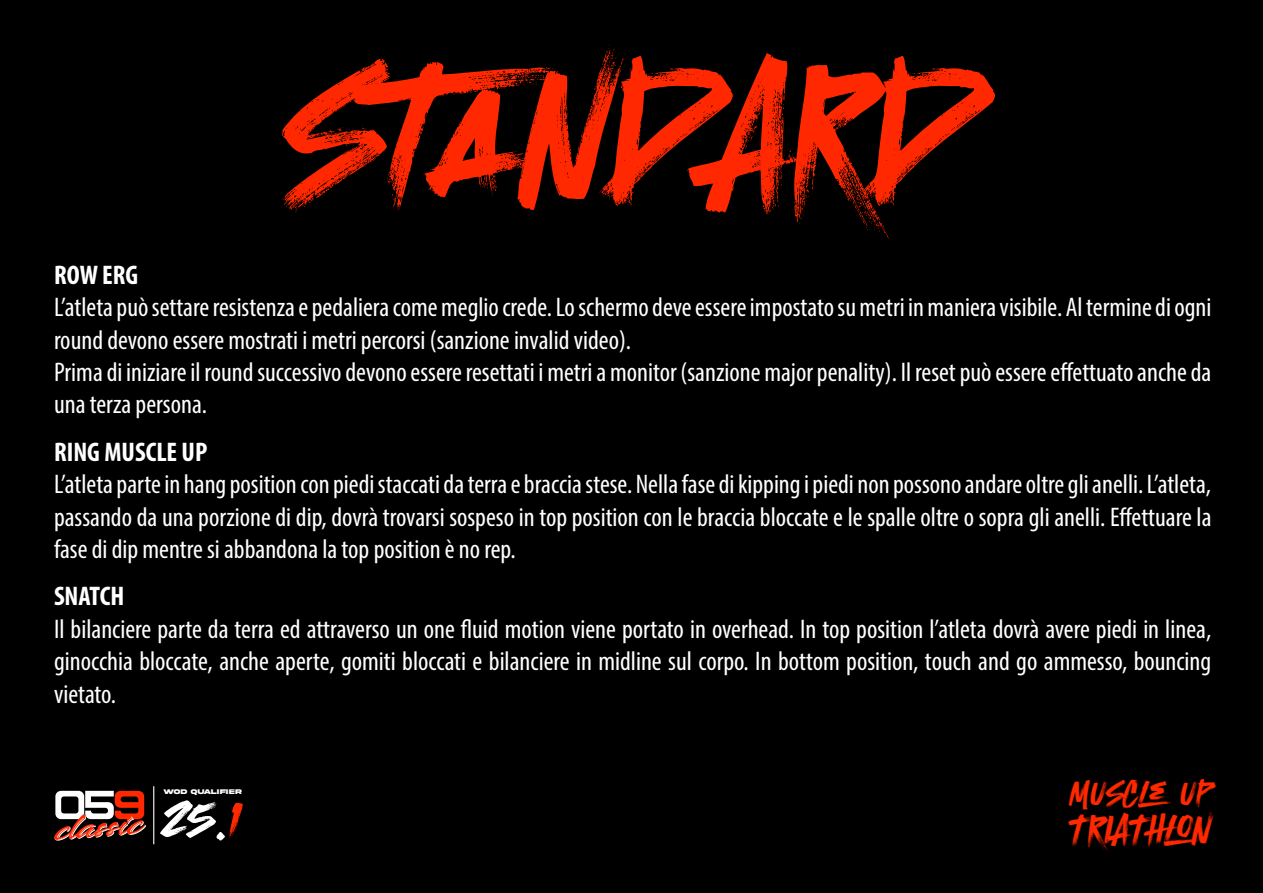
<style>
.page{position:relative;width:1263px;height:893px;background:#000}
.page>*{position:absolute;margin:0;border:0;box-sizing:border-box;transform-origin:0 0}
.t1{font:174.15px "Atomic Marker";color:#ff2800}
.t2{font:51.3px "Atomic Marker";color:#fff}
.t3{font:37.05px "Atomic Marker";color:#ff2800}
.t4{font:31.95px "Atomic Marker";color:#ff2800}
.t5{font:condensed 27px/32.4px "Myriad Pro";color:#fff;text-align:justify}
.t6{font:700 condensed 27px "Myriad Pro";color:#fff}
.t7{font:700 7.2px "Akira Expanded Super";letter-spacing:.055em;color:#fff}
.s1{color:#ff2800}
</style>
<div class="page">
<svg style="left:54px;top:791px;width:92px;height:50px"></svg>
<hr style="left:153px;top:786px;width:1px;height:58px;background:#fff">
<h1 class="t1" style="left:283px;top:35px;width:699px">STANDARD</h1>
<p class="t6" style="left:54px;top:258px;width:86px">ROW ERG</p>
<p class="t5" style="left:54px;top:291px;width:1159px;text-align:left">L’atleta può settare resistenza e pedaliera come meglio crede. Lo schermo deve essere impostato su metri in maniera visibile. Al termine di ogni round devono essere mostrati i metri percorsi (sanzione invalid video).<br>Prima di iniziare il round successivo devono essere resettati i metri a monitor (sanzione major penality). Il reset può essere effettuato anche da una terza persona.</p>
<p class="t6" style="left:54px;top:435px;width:155px">RING MUSCLE UP</p>
<p class="t5" style="left:54px;top:468px;width:1159px">L’atleta parte in hang position con piedi staccati da terra e braccia stese. Nella fase di kipping i piedi non possono andare oltre gli anelli. L’atleta, passando da una porzione di dip, dovrà trovarsi sospeso in top position con le braccia bloccate e le spalle oltre o sopra gli anelli. Effettuare la fase di dip mentre si abbandona la top position è no rep.</p>
<p class="t6" style="left:54px;top:579px;width:72px">SNATCH</p>
<p class="t5" style="left:54px;top:612px;width:1159px">Il bilanciere parte da terra ed attraverso un one fluid motion viene portato in overhead. In top position l’atleta dovrà avere piedi in linea, ginocchia bloccate, anche aperte, gomiti bloccati e bilanciere in midline sul corpo. In bottom position, touch and go ammesso, bouncing vietato.</p>
<p class="t7" style="left:163px;top:788px;width:80px">WOD QUALIFIER</p>
<p class="t4" style="left:1070px;top:775px;width:143px">MUSCLE UP</p>
<h3 class="t3" style="left:1070px;top:809px;width:143px">TRIATHLON</h3>
<h2 class="t2" style="left:163px;top:791px;width:80px">25.<span class="s1">1</span></h2>
</div>
